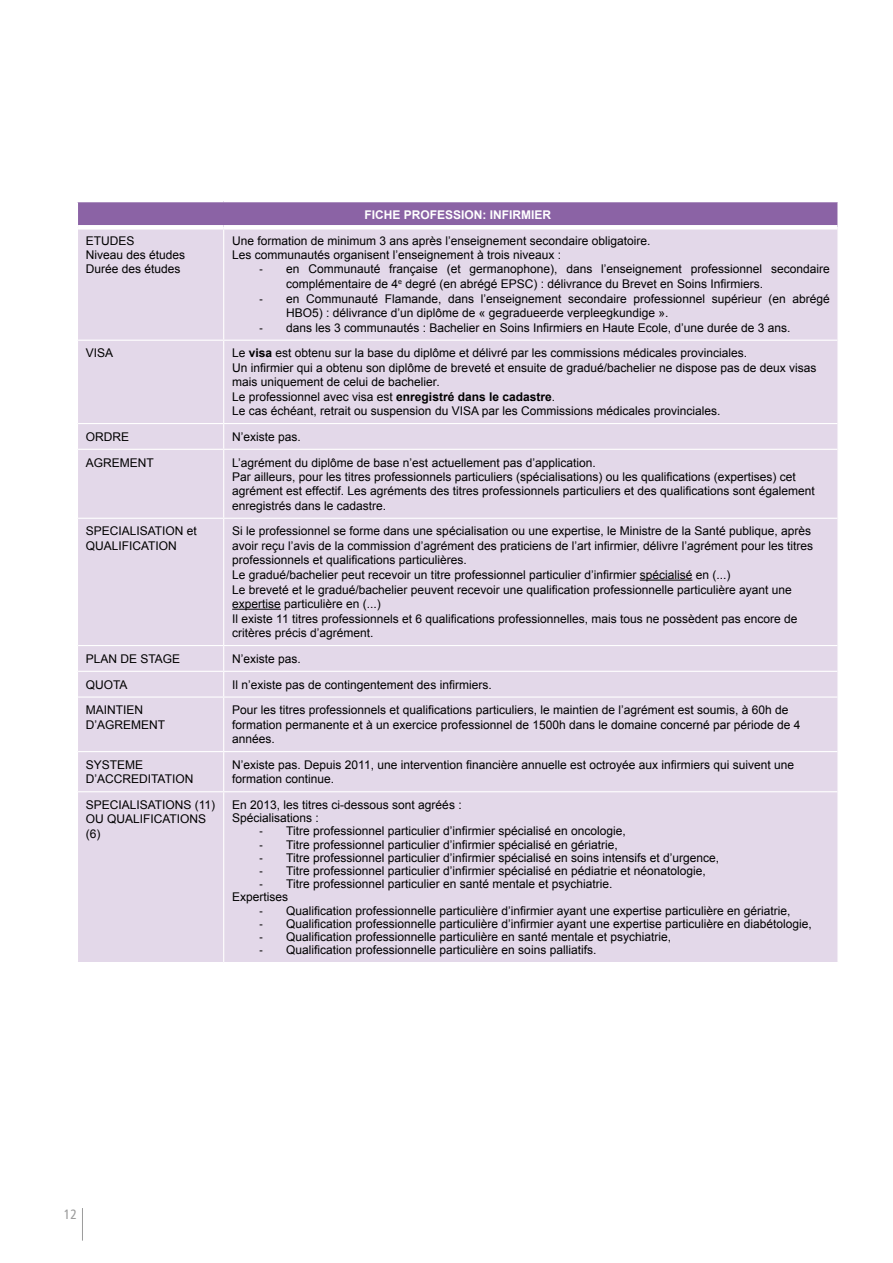
<style>
.page{position:relative;width:893px;height:1263px;background:#fff}
.page>*{position:absolute;margin:0;border:0;box-sizing:border-box;transform-origin:0 0}
.t1{font:condensed 13.5px "Frutiger LT";color:#9c9c9c}
.Colorful_List_-_Acce{font:12px/14.4px "Arial";color:#000}
.t2{font:700 12px "Arial";color:#fff}
.s1{font-family:"Cambria"}
.s2{font-weight:700}
</style>
<div class="page">
<hr style="left:82px;top:1208px;width:1px;height:32px;background:#9c9c9c">
<div style="left:77px;top:202px;width:761px;height:25px;background:#8b63a5"></div>
<div style="left:78px;top:230px;width:759px;height:732px;background:#e3d8e9"></div>
<svg style="left:77px;top:202px;width:1px;height:25px"></svg>
<hr style="left:837px;top:202px;width:2px;height:25px;background:#fff">
<hr style="left:223px;top:230px;width:1px;height:110px;background:#fff">
<hr style="left:78px;top:340px;width:146px;height:1px;background:#fff">
<hr style="left:224px;top:340px;width:613px;height:1px;background:#fff">
<hr style="left:223px;top:341px;width:1px;height:82px;background:#fff">
<hr style="left:78px;top:423px;width:146px;height:1px;background:#fff">
<hr style="left:224px;top:423px;width:613px;height:1px;background:#fff">
<svg style="left:223px;top:424px;width:1px;height:25px"></svg>
<hr style="left:78px;top:449px;width:146px;height:1px;background:#fff">
<hr style="left:224px;top:449px;width:613px;height:1px;background:#fff">
<hr style="left:223px;top:450px;width:1px;height:68px;background:#fff">
<hr style="left:78px;top:518px;width:146px;height:1px;background:#fff">
<hr style="left:224px;top:518px;width:613px;height:1px;background:#fff">
<hr style="left:223px;top:519px;width:1px;height:126px;background:#fff">
<hr style="left:78px;top:645px;width:146px;height:1px;background:#fff">
<hr style="left:224px;top:645px;width:613px;height:1px;background:#fff">
<hr style="left:78px;top:671px;width:146px;height:1px;background:#fff">
<hr style="left:224px;top:671px;width:613px;height:1px;background:#fff">
<svg style="left:223px;top:646px;width:1px;height:50px"></svg>
<hr style="left:78px;top:696px;width:146px;height:2px;background:#fff">
<hr style="left:224px;top:696px;width:613px;height:2px;background:#fff">
<hr style="left:223px;top:698px;width:1px;height:53px;background:#fff">
<hr style="left:78px;top:751px;width:146px;height:1px;background:#fff">
<hr style="left:224px;top:751px;width:613px;height:1px;background:#fff">
<hr style="left:223px;top:752px;width:1px;height:39px;background:#fff">
<hr style="left:78px;top:791px;width:146px;height:1px;background:#fff">
<hr style="left:224px;top:791px;width:613px;height:1px;background:#fff">
<hr style="left:223px;top:792px;width:1px;height:170px;background:#fff">
<div style="left:78px;top:225px;width:146px;height:5px;background:#fff"></div>
<div style="left:224px;top:225px;width:613px;height:5px;background:#fff"></div>
<hr style="left:640px;top:580px;width:52px;height:1px;background:#000">
<hr style="left:232px;top:609px;width:49px;height:1px;background:#000">
<p class="Colorful_List_-_Acce" style="left:86px;top:233px;width:50px">ETUDES</p>
<p class="Colorful_List_-_Acce" style="left:86px;top:247px;width:101px">Niveau des études</p>
<p class="Colorful_List_-_Acce" style="left:86px;top:262px;width:96px">Durée des études</p>
<p class="t2" style="left:364px;top:206px;width:188px">FICHE PROFESSION: INFIRMIER</p>
<p class="Colorful_List_-_Acce" style="left:232px;top:233px;width:420px">Une formation de minimum 3 ans après l’enseignement secondaire obligatoire.</p>
<p class="Colorful_List_-_Acce" style="left:232px;top:247px;width:330px">Les communautés organisent l’enseignement à trois niveaux :</p>
<p class="Colorful_List_-_Acce" style="left:286px;top:262px;width:545px;text-indent:-27px"><span class="s1">-</span> en Communauté française (et germanophone), dans l’enseignement professionnel secondaire complémentaire de 4<sup>e</sup> degré (en abrégé EPSC) : délivrance du Brevet en Soins Infirmiers.</p>
<p class="Colorful_List_-_Acce" style="left:286px;top:291px;width:545px;text-indent:-27px"><span class="s1">-</span> en Communauté Flamande, dans l’enseignement secondaire professionnel supérieur (en abrégé<br>HBO5) : délivrance d’un diplôme de « gegradueerde verpleegkundige ».</p>
<p class="Colorful_List_-_Acce" style="left:259px;top:320px;width:533px"><span class="s1">-</span> dans les 3 communautés : Bachelier en Soins Infirmiers en Haute Ecole, d’une durée de 3 ans.</p>
<p class="Colorful_List_-_Acce" style="left:86px;top:346px;width:29px">VISA</p>
<p class="Colorful_List_-_Acce" style="left:232px;top:346px;width:516px">Le <span class="s2">visa</span> est obtenu sur la base du diplôme et délivré par les commissions médicales provinciales.</p>
<p class="Colorful_List_-_Acce" style="left:232px;top:360px;width:586px">Un infirmier qui a obtenu son diplôme de breveté et ensuite de gradué/bachelier ne dispose pas de deux visas mais uniquement de celui de bachelier.</p>
<p class="Colorful_List_-_Acce" style="left:232px;top:389px;width:324px">Le professionnel avec visa est <span class="s2">enregistré dans le cadastre</span>.</p>
<p class="Colorful_List_-_Acce" style="left:232px;top:404px;width:490px">Le cas échéant, retrait ou suspension du VISA par les Commissions médicales provinciales.</p>
<p class="Colorful_List_-_Acce" style="left:86px;top:429px;width:45px">ORDRE</p>
<p class="Colorful_List_-_Acce" style="left:232px;top:429px;width:70px">N’existe pas.</p>
<p class="Colorful_List_-_Acce" style="left:86px;top:455px;width:70px">AGREMENT</p>
<p class="Colorful_List_-_Acce" style="left:232px;top:455px;width:365px">L’agrément du diplôme de base n’est actuellement pas d’application.</p>
<p class="Colorful_List_-_Acce" style="left:232px;top:469px;width:584px">Par ailleurs, pour les titres professionnels particuliers (spécialisations) ou les qualifications (expertises) cet agrément est effectif. Les agréments des titres professionnels particuliers et des qualifications sont également enregistrés dans le cadastre.</p>
<p class="Colorful_List_-_Acce" style="left:86px;top:524px;width:113px">SPECIALISATION et<br>QUALIFICATION</p>
<p class="Colorful_List_-_Acce" style="left:232px;top:524px;width:582px">Si le professionnel se forme dans une spécialisation ou une expertise, le Ministre de la Santé publique, après avoir reçu l’avis de la commission d’agrément des praticiens de l’art infirmier, délivre l’agrément pour les titres professionnels et qualifications particulières.</p>
<p class="Colorful_List_-_Acce" style="left:232px;top:567px;width:500px">Le gradué/bachelier peut recevoir un titre professionnel particulier d’infirmier spécialisé en (...)</p>
<p class="Colorful_List_-_Acce" style="left:232px;top:582px;width:561px">Le breveté et le gradué/bachelier peuvent recevoir une qualification professionnelle particulière ayant une expertise particulière en (...)</p>
<p class="Colorful_List_-_Acce" style="left:232px;top:611px;width:567px">Il existe 11 titres professionnels et 6 qualifications professionnelles, mais tous ne possèdent pas encore de critères précis d’agrément.</p>
<p class="Colorful_List_-_Acce" style="left:86px;top:651px;width:96px">PLAN DE STAGE</p>
<p class="Colorful_List_-_Acce" style="left:232px;top:651px;width:70px">N’existe pas.</p>
<p class="Colorful_List_-_Acce" style="left:86px;top:677px;width:43px">QUOTA</p>
<p class="Colorful_List_-_Acce" style="left:232px;top:677px;width:261px">Il n’existe pas de contingentement des infirmiers.</p>
<p class="Colorful_List_-_Acce" style="left:86px;top:703px;width:81px">MAINTIEN<br>D’AGREMENT</p>
<p class="Colorful_List_-_Acce" style="left:232px;top:703px;width:570px">Pour les titres professionnels et qualifications particuliers, le maintien de l’agrément est soumis, à 60h de formation permanente et à un exercice professionnel de 1500h dans le domaine concerné par période de 4 années.</p>
<p class="Colorful_List_-_Acce" style="left:86px;top:757px;width:109px">SYSTEME<br>D’ACCREDITATION</p>
<p class="Colorful_List_-_Acce" style="left:232px;top:757px;width:564px">N’existe pas. Depuis 2011, une intervention financière annuelle est octroyée aux infirmiers qui suivent une formation continue.</p>
<p class="Colorful_List_-_Acce" style="left:86px;top:797px;width:131px">SPECIALISATIONS (11)<br>OU QUALIFICATIONS (6)</p>
<p class="Colorful_List_-_Acce" style="left:232px;top:797px;width:231px">En 2013, les titres ci-dessous sont agréés :</p>
<p class="Colorful_List_-_Acce" style="left:232px;top:811px;width:88px">Spécialisations :</p>
<p class="Colorful_List_-_Acce" style="left:259px;top:824px;width:368px"><span class="s1">-</span> Titre professionnel particulier d’infirmier spécialisé en oncologie,</p>
<p class="Colorful_List_-_Acce" style="left:259px;top:837px;width:360px"><span class="s1">-</span> Titre professionnel particulier d’infirmier spécialisé en gériatrie,</p>
<p class="Colorful_List_-_Acce" style="left:259px;top:850px;width:462px"><span class="s1">-</span> Titre professionnel particulier d’infirmier spécialisé en soins intensifs et d’urgence,</p>
<p class="Colorful_List_-_Acce" style="left:259px;top:863px;width:448px"><span class="s1">-</span> Titre professionnel particulier d’infirmier spécialisé en pédiatrie et néonatologie,</p>
<p class="Colorful_List_-_Acce" style="left:259px;top:877px;width:355px"><span class="s1">-</span> Titre professionnel particulier en santé mentale et psychiatrie.</p>
<p class="Colorful_List_-_Acce" style="left:232px;top:890px;width:58px">Expertises</p>
<p class="Colorful_List_-_Acce" style="left:259px;top:903px;width:533px"><span class="s1">-</span> Qualification professionnelle particulière d’infirmier ayant une expertise particulière en gériatrie,</p>
<p class="Colorful_List_-_Acce" style="left:259px;top:916px;width:554px"><span class="s1">-</span> Qualification professionnelle particulière d’infirmier ayant une expertise particulière en diabétologie,</p>
<p class="Colorful_List_-_Acce" style="left:259px;top:929px;width:413px"><span class="s1">-</span> Qualification professionnelle particulière en santé mentale et psychiatrie,</p>
<p class="Colorful_List_-_Acce" style="left:259px;top:943px;width:339px"><span class="s1">-</span> Qualification professionnelle particulière en soins palliatifs.</p>
<p class="t1" style="left:64px;top:1206px;width:14px">12</p>
</div>
